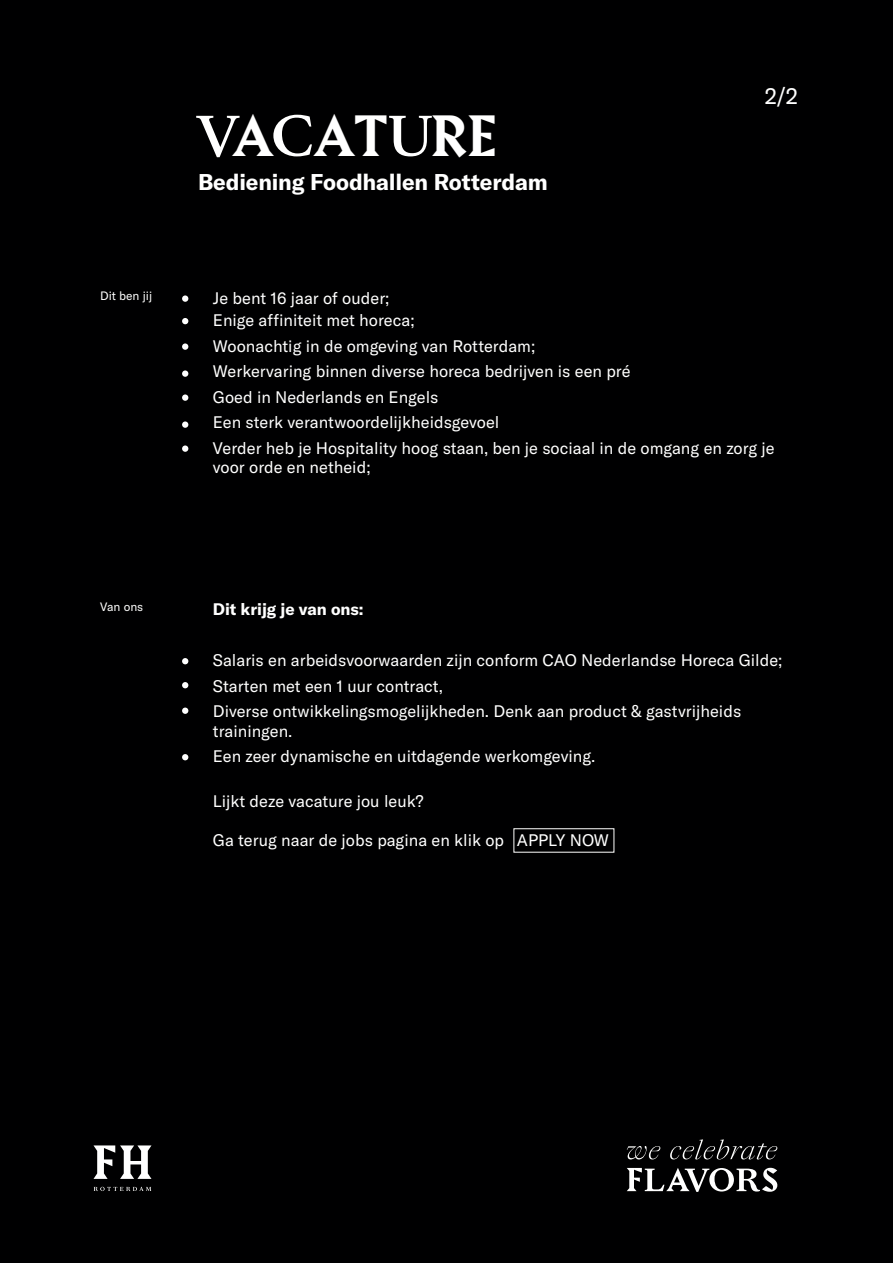
<style>
.page{position:relative;width:893px;height:1263px;background:#000001}
.page>*{position:absolute;margin:0;border:0;box-sizing:border-box;transform-origin:0 0}
.t1{font:500 49.95px "Harbour";color:#fff}
.t2{font:700 22.5px "GT America";letter-spacing:-.01em;color:#fff}
.t3{font:22.5px "GT America";color:#fff}
.t4{font:16.5px/25.5px "GT America";color:#fff}
.t5{font:700 16.5px "GT America";color:#fff}
.t6{font:12px "GT America";color:#fff}
.s1{font-family:"Sang Bleu Versailles";font-size:52.65px}
</style>
<div class="page">
<svg style="left:627px;top:1146px;width:33px;height:10px"></svg>
<svg style="left:670px;top:1139px;width:107px;height:17px"></svg>
<svg style="left:627px;top:1168px;width:150px;height:24px"></svg>
<div style="left:182px;top:295px;width:6px;height:7px;background:#fff;border-radius:50%"></div>
<svg style="left:182px;top:318px;width:6px;height:6px"></svg>
<div style="left:182px;top:343px;width:6px;height:7px;background:#fff;border-radius:50%"></div>
<div style="left:182px;top:370px;width:6px;height:7px;background:#fff;border-radius:50%"></div>
<div style="left:182px;top:394px;width:6px;height:7px;background:#fff;border-radius:50%"></div>
<div style="left:182px;top:421px;width:6px;height:7px;background:#fff;border-radius:50%"></div>
<div style="left:182px;top:445px;width:6px;height:7px;background:#fff;border-radius:50%"></div>
<svg style="left:182px;top:658px;width:6px;height:6px"></svg>
<svg style="left:182px;top:686px;width:6px;height:2px"></svg>
<div style="left:182px;top:707px;width:6px;height:7px;background:#fff;border-radius:50%"></div>
<svg style="left:182px;top:754px;width:6px;height:6px"></svg>
<svg style="left:93px;top:1145px;width:58px;height:46px"></svg>
<p class="t6" style="left:100px;top:288px;width:54px">Dit ben jij</p>
<h1 class="t1" style="left:198px;top:102px;width:301px"><span class="s1">V</span>A<span class="s1">C</span>AT<span class="s1">U</span>RE</h1>
<h2 class="t2" style="left:198px;top:168px;width:351px">Bediening Foodhallen Rotterdam</h2>
<h2 class="t3" style="left:765px;top:83px;width:35px">2/2</h2>
<p class="t4" style="left:213px;top:287px;width:203px;line-height:22.5px">Je bent 16 jaar of ouder;<br>Enige affiniteit met horeca;</p>
<p class="t4" style="left:213px;top:333px;width:563px">Woonachtig in de omgeving van Rotterdam;<br>Werkervaring binnen diverse horeca bedrijven is een pré<br>Goed in Nederlands en Engels<br>Een sterk verantwoordelijkheidsgevoel<br>Verder heb je Hospitality hoog staan, ben je sociaal in de omgang en zorg je</p>
<p class="t4" style="left:213px;top:455px;width:159px">voor orde en netheid;</p>
<p class="t6" style="left:100px;top:600px;width:45px">Van ons</p>
<p class="t5" style="left:213px;top:599px;width:152px">Dit krijg je van ons:</p>
<p class="t4" style="left:213px;top:648px;width:571px">Salaris en arbeidsvoorwaarden zijn conform CAO Nederlandse Horeca Gilde;<br>Starten met een 1 uur contract,<br>Diverse ontwikkelingsmogelijkheden. Denk aan product &amp; gastvrijheids</p>
<p class="t4" style="left:213px;top:718px;width:384px">trainingen.<br>Een zeer dynamische en uitdagende werkomgeving.</p>
<p class="t4" style="left:213px;top:789px;width:212px">Lijkt deze vacature jou leuk?</p>
<p class="t4" style="left:213px;top:828px;width:397px">Ga terug naar de jobs pagina en klik op APPLY NOW</p>
</div>
